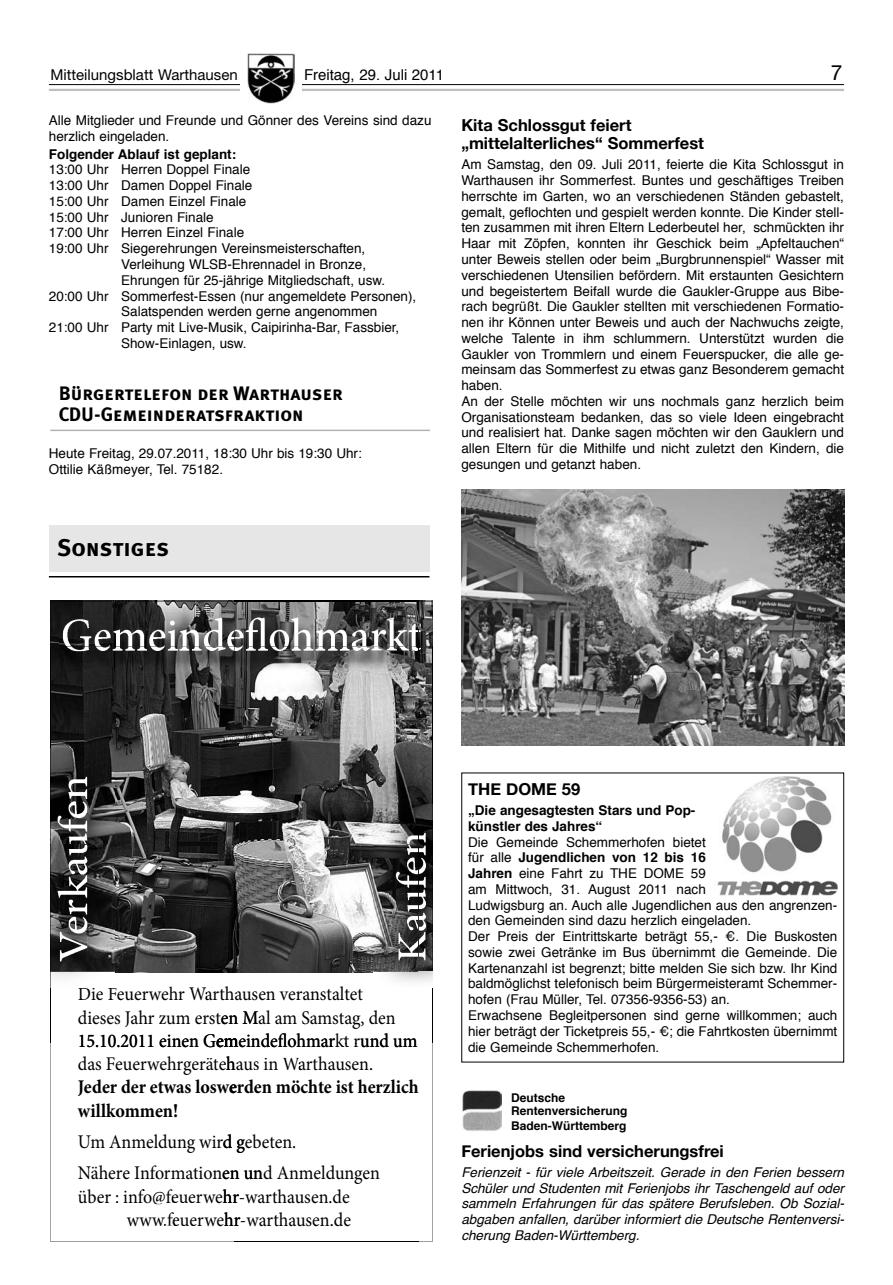
<style>
.page{position:relative;width:893px;height:1285px;background:#fff}
.page>*{position:absolute;margin:0;border:0;box-sizing:border-box;transform-origin:0 0}
.t1{font:24px "Meta Plus Bold Caps";color:#000}
.t2{font:21px "Helvetica Neue";color:#000}
.t3{font:19.5px/21px "Meta Plus Bold Caps";color:#000}
.t4{font:19.35px/23.2px "Minion Pro";color:#000;scale:.93 1}
.t5{font:700 19.35px/23.2px "Minion Pro";color:#000;scale:.93 1}
.t6{font:700 16.5px/18.8px "Helvetica Neue";color:#000}
.t7{font:15px "Helvetica Neue";color:#000}
.t8{font:15px "Helvetica";color:#000}
.t9{font:13.5px/15.8px "Helvetica";color:#000}
.t10{font:italic 13.5px/15.8px "Helvetica";color:#000;text-align:justify}
.t11{font:700 13.5px/15.8px "Helvetica";color:#000}
.t12{font:700 12px/14.1px "Helvetica";color:#000}
.s1{font-weight:700}
</style>
<div class="page">
<hr style="left:49px;top:89px;width:795px;height:2px;background:#bfbfbf">
<hr style="left:49px;top:84px;width:795px;height:1px;background:#000">
<div style="left:240px;top:53px;width:62px;height:50px;background:#fff"></div>
<img style="left:248px;top:53px;width:46px;height:50px">
<hr style="left:50px;top:429px;width:380px;height:2px;background:#b3b3b3">
<div style="left:49px;top:525px;width:380px;height:47px;background:#e6e6e6"></div>
<hr style="left:49px;top:576px;width:380px;height:1px;background:#000">
<img style="left:51px;top:602px;width:381px;height:369px">
<img style="left:59px;top:619px;width:373px;height:52px">
<img style="left:63px;top:646px;width:29px;height:5px">
<img style="left:50px;top:601px;width:184px;height:45px">
<img style="left:386px;top:619px;width:23px;height:27px">
<img style="left:389px;top:620px;width:18px;height:26px">
<img style="left:371px;top:629px;width:1px;height:17px">
<img style="left:372px;top:629px;width:14px;height:17px">
<img style="left:291px;top:619px;width:79px;height:27px">
<img style="left:294px;top:639px;width:72px;height:7px">
<img style="left:234px;top:635px;width:55px;height:11px">
<img style="left:234px;top:601px;width:185px;height:1px">
<img style="left:419px;top:601px;width:14px;height:45px">
<img style="left:205px;top:646px;width:84px;height:5px">
<img style="left:151px;top:646px;width:51px;height:5px">
<img style="left:96px;top:646px;width:51px;height:5px">
<img style="left:67px;top:646px;width:22px;height:5px">
<img style="left:50px;top:646px;width:1px;height:102px">
<img style="left:50px;top:748px;width:65px;height:230px">
<img style="left:291px;top:646px;width:117px;height:5px">
<svg style="left:371px;top:646px;width:11px;height:4px"></svg>
<img style="left:234px;top:646px;width:53px;height:5px">
<img style="left:373px;top:804px;width:59px;height:178px">
<svg style="left:408px;top:623px;width:13px;height:28px"></svg>
<svg style="left:407px;top:832px;width:19px;height:12px"></svg>
<img style="left:432px;top:646px;width:1px;height:325px">
<img style="left:69px;top:844px;width:19px;height:11px">
<svg style="left:50px;top:971px;width:1px;height:17px"></svg>
<img style="left:57px;top:878px;width:30px;height:19px">
<img style="left:68px;top:899px;width:20px;height:19px">
<img style="left:68px;top:918px;width:20px;height:13px">
<img style="left:60px;top:931px;width:28px;height:4px">
<img style="left:60px;top:935px;width:28px;height:26px">
<hr style="left:50px;top:988px;width:1px;height:54px;background:#000">
<img style="left:407px;top:844px;width:19px;height:27px">
<img style="left:396px;top:871px;width:23px;height:40px">
<img style="left:407px;top:912px;width:12px;height:3px">
<img style="left:407px;top:915px;width:12px;height:15px">
<img style="left:398px;top:931px;width:21px;height:6px">
<img style="left:398px;top:937px;width:21px;height:23px">
<img style="left:419px;top:845px;width:7px;height:26px">
<img style="left:419px;top:874px;width:7px;height:86px">
<img style="left:419px;top:876px;width:7px;height:32px">
<svg style="left:407px;top:871px;width:19px;height:3px"></svg>
<hr style="left:432px;top:988px;width:1px;height:54px;background:#000">
<hr style="left:50px;top:1240px;width:184px;height:1px;background:#000">
<hr style="left:50px;top:1042px;width:1px;height:198px;background:#000">
<hr style="left:234px;top:1240px;width:185px;height:1px;background:#000">
<hr style="left:432px;top:1042px;width:1px;height:198px;background:#000">
<img style="left:461px;top:490px;width:383px;height:255px">
<img style="left:717px;top:776px;width:121px;height:119px">
<img style="left:462px;top:1090px;width:39px;height:41px">
<p class="t7" style="left:50px;top:69px;width:189px">Mitteilungsblatt Warthausen</p>
<p class="t8" style="left:304px;top:68px;width:142px">Freitag, 29. Juli 2011</p>
<h2 class="t2" style="left:831px;top:65px;width:13px">7</h2>
<p class="t9" style="left:49px;top:113px;width:384px">Alle Mitglieder und Freunde und Gönner des Vereins sind dazu herzlich eingeladen.</p>
<p class="t11" style="left:49px;top:147px;width:189px">Folgender Ablauf ist geplant:</p>
<p class="t9" style="left:49px;top:163px;width:203px">13:00 Uhr Herren Doppel Finale</p>
<p class="t9" style="left:49px;top:179px;width:205px">13:00 Uhr Damen Doppel Finale</p>
<p class="t9" style="left:49px;top:194px;width:199px">15:00 Uhr Damen Einzel Finale</p>
<p class="t9" style="left:49px;top:210px;width:166px">15:00 Uhr Junioren Finale</p>
<p class="t9" style="left:49px;top:226px;width:197px">17:00 Uhr Herren Einzel Finale</p>
<p class="t9" style="left:49px;top:242px;width:318px">19:00 Uhr Siegerehrungen Vereinsmeisterschaften,</p>
<p class="t9" style="left:121px;top:257px;width:246px">Verleihung WLSB-Ehrennadel in Bronze,</p>
<p class="t9" style="left:121px;top:273px;width:266px">Ehrungen für 25-jährige Mitgliedschaft, usw.</p>
<p class="t9" style="left:49px;top:289px;width:369px">20:00 Uhr Sommerfest-Essen (nur angemeldete Personen),</p>
<p class="t9" style="left:121px;top:305px;width:258px">Salatspenden werden gerne angenommen</p>
<p class="t9" style="left:49px;top:320px;width:352px">21:00 Uhr Party mit Live-Musik, Caipirinha-Bar, Fassbier,</p>
<p class="t9" style="left:121px;top:336px;width:127px">Show-Einlagen, usw.</p>
<h3 class="t3" style="left:59px;top:383px;width:286px">Bürgertelefon der Warthauser<br>CDU-Gemeinderatsfraktion</h3>
<p class="t9" style="left:49px;top:446px;width:314px">Heute Freitag, 29.07.2011, 18:30 Uhr bis 19:30 Uhr:<br>Ottilie Käßmeyer, Tel. 75182.</p>
<h1 class="t1" style="left:57px;top:533px;width:114px">Sonstiges</h1>
<p class="t6" style="left:461px;top:115px;width:244px">Kita Schlossgut feiert „mittelalterliches“ Sommerfest</p>
<p class="t9" style="left:461px;top:158px;width:384px">Am Samstag, den 09. Juli 2011, feierte die Kita Schlossgut in Warthausen ihr Sommerfest. Buntes und geschäftiges Treiben herrschte im Garten, wo an verschiedenen Ständen gebastelt, gemalt, geflochten und gespielt werden konnte. Die Kinder stell&shy;ten zusammen mit ihren Eltern Lederbeutel her, schmückten ihr Haar mit Zöpfen, konnten ihr Geschick beim „Apfeltauchen“ unter Beweis stellen oder beim „Burgbrunnenspiel“ Wasser mit verschiedenen Utensilien befördern. Mit erstaunten Gesichtern und begeistertem Beifall wurde die Gaukler-Gruppe aus Bibe&shy;rach begrüßt. Die Gaukler stellten mit verschiedenen Formatio&shy;nen ihr Können unter Beweis und auch der Nachwuchs zeigte, welche Talente in ihm schlummern. Unterstützt wurden die Gaukler von Trommlern und einem Feuerspucker, die alle ge - meinsam das Sommerfest zu etwas ganz Besonderem gemacht haben.<br>An der Stelle möchten wir uns nochmals ganz herzlich beim Organisationsteam bedanken, das so viele Ideen eingebracht und realisiert hat. Danke sagen möchten wir den Gauklern und allen Eltern für die Mithilfe und nicht zuletzt den Kindern, die gesungen und getanzt haben.</p>
<h3 class="t4" style="left:78px;top:984px;width:343px">Die Feuer hr Wa htr sua en vera tlatsn et dieses Jahr zum er ts en M l am Sam gats , den</h3>
<h3 class="t4" style="left:149px;top:984px;width:23px">we</h3>
<h3 class="t4" style="left:78px;top:1007px;width:367px;text-indent:180px">a<br>15.10.2011 einen Gemeindeflohm ra kt r d um ad s Feuerwehrgeräte uah s in Wa suaht r en.</h3>
<h3 class="t5" style="left:78px;top:1074px;width:368px">ede J r der etwas losw edre n möch e ist herzlich w lli kommen!</h3>
<h3 class="t4" style="left:78px;top:1127px;width:326px;line-height:31.3px">Um Anmeldung wird g be eten.<br>N hä ere Info mr ationen und Anm ldun en</h3>
<h3 class="t4" style="left:78px;top:1185px;width:294px">bü er : info@feuer ehr-wa suaht r en.de</h3>
<h3 class="t4" style="left:360px;top:1030px;width:22px">un</h3>
<h3 class="t5" style="left:318px;top:1074px;width:8px">t</h3>
<h3 class="t4" style="left:314px;top:1162px;width:10px">e</h3>
<h3 class="t4" style="left:354px;top:1162px;width:11px">g</h3>
<h3 class="t4" style="left:203px;top:1185px;width:15px">w</h3>
<h3 class="t4" style="left:127px;top:1209px;width:242px">w w.feuer ehr-wa suaht r en.de</h3>
<h3 class="t4" style="left:139px;top:1209px;width:15px">w</h3>
<h3 class="t4" style="left:204px;top:1209px;width:15px">w</h3>
<p class="t6" style="left:468px;top:779px;width:114px">THE DOME 59</p>
<p class="t11" style="left:468px;top:803px;width:229px">„Die angesagtesten Stars und Pop&shy;künstler des Jahres“</p>
<p class="t9" style="left:468px;top:834px;width:371px">Die Gemeinde Schemmerhofen bietet<br>für alle <span class="s1">Jugendlichen von 12 bis 16<br>Jahren</span> eine Fahrt zu THE DOME 59<br>am Mittwoch, 31. August 2011 nach<br>Ludwigsburg an. Auch alle Jugendlichen aus den angrenzen&shy;den Gemeinden sind dazu herzlich eingeladen.<br>Der Preis der Eintrittskarte beträgt 55,- €. Die Buskosten sowie zwei Getränke im Bus übernimmt die Gemeinde. Die Kartenanzahl ist begrenzt; bitte melden Sie sich bzw. Ihr Kind baldmöglichst telefonisch beim Bürgermeisteramt Schemmer&shy;hofen (Frau Müller, Tel. 07356-9356-53) an.<br>Erwachsene Begleitpersonen sind gerne willkommen; auch hier beträgt der Ticketpreis 55,- €; die Fahrtkosten übernimmt die Gemeinde Schemmerhofen.</p>
<p class="t12" style="left:511px;top:1091px;width:118px">Deutsche<br>Rentenversicherung<br>Baden-Württemberg</p>
<p class="t6" style="left:461px;top:1140px;width:264px">Ferienjobs sind versicherungsfrei</p>
<p class="t10" style="left:461px;top:1164px;width:384px">Ferienzeit - für viele Arbeitszeit. Gerade in den Ferien bessern Schüler und Studenten mit Ferienjobs ihr Taschengeld auf oder sammeln Erfahrungen für das spätere Berufsleben. Ob Sozial&shy;abgaben anfallen, darüber informiert die Deutsche Rentenversi&shy;cherung Baden-Württemberg.</p>
</div>
